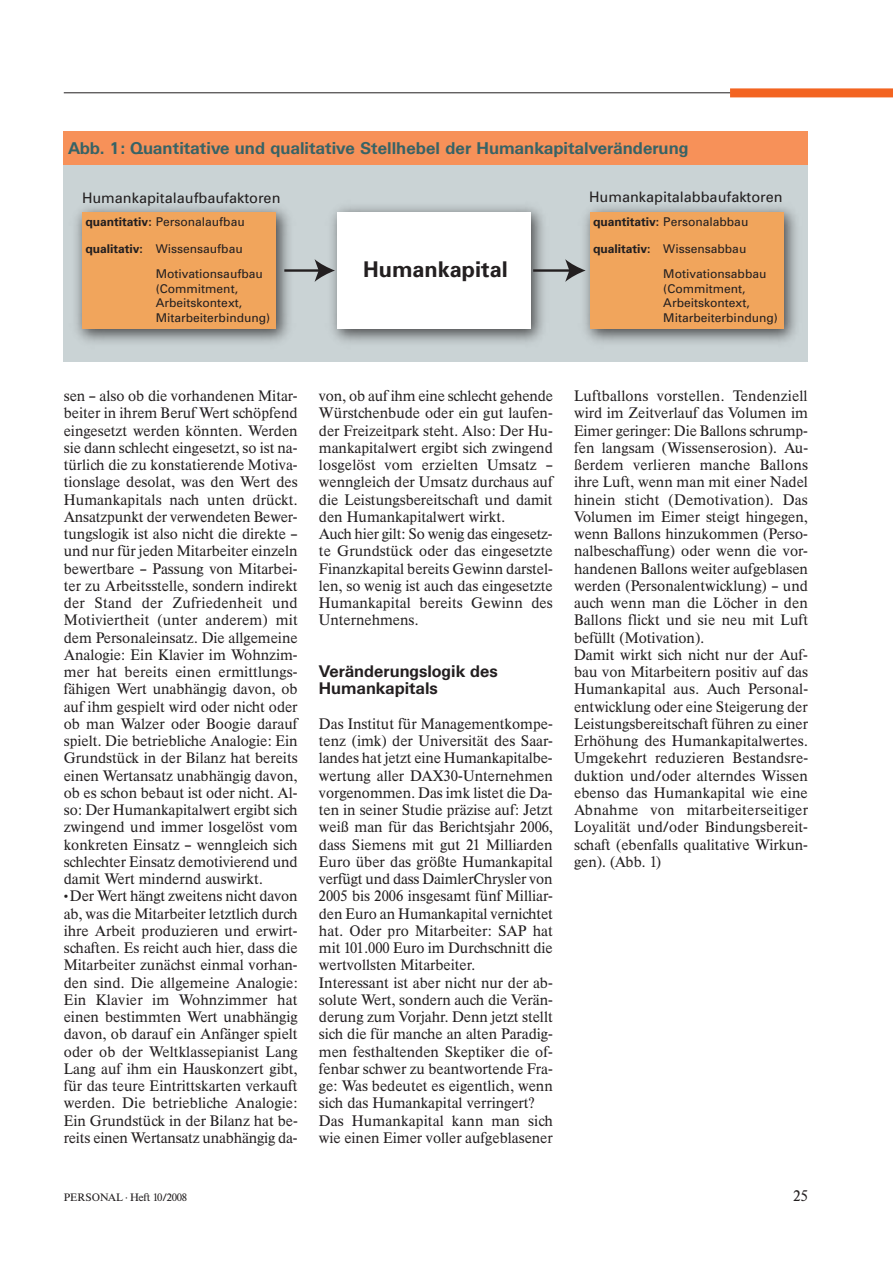
<style>
.page{position:relative;width:893px;height:1263px;background:#fff}
.page>*{position:absolute;margin:0;border:0;box-sizing:border-box;transform-origin:0 0}
.t1{font:700 21.75px "Univers";color:#231f20}
.t2{font:700 16.65px "Univers BQ";color:#376366}
.t3{font:700 16.5px/17.2px "Univers BQ";color:#231f20}
.t4{font:500 15.15px "Times BQ";color:#231f20}
.t5{font:500 15px/17.2px "Times BQ";color:#231f20}
.t6{font:14.4px "Univers";color:#231f20}
.t7{font:12px/14.4px "Univers";color:#231f20}
.t8{font:700 12px "Univers";color:#231f20}
.t9{font:500 10.65px "Times BQ";letter-spacing:-.025em;color:#231f20;scale:1.05 1}
.s1{font-weight:700}
.s2{font-size:13.5px}
</style>
<div class="page">
<hr style="left:64px;top:92px;width:667px;height:1px;background:#231f20">
<div style="left:730px;top:88px;width:163px;height:9px;background:#f36421"></div>
<div style="left:64px;top:140px;width:744px;height:221px;background:#cad3d5"></div>
<img style="left:75px;top:206px;width:215px;height:137px">
<div style="left:83px;top:213px;width:193px;height:116px;background:#f1a55c"></div>
<img style="left:331px;top:206px;width:213px;height:137px">
<div style="left:337px;top:213px;width:194px;height:116px;background:#fff"></div>
<hr style="left:284px;top:269px;width:37px;height:3px;background:#231f20">
<svg style="left:315px;top:259px;width:20px;height:23px"></svg>
<hr style="left:533px;top:269px;width:38px;height:3px;background:#231f20">
<svg style="left:565px;top:259px;width:11px;height:23px"></svg>
<img style="left:576px;top:206px;width:221px;height:137px">
<div style="left:590px;top:213px;width:194px;height:116px;background:#f1a55c"></div>
<div style="left:64px;top:131px;width:744px;height:34px;background:#f79159"></div>
<p class="t2" style="left:68px;top:139px;width:622px">Abb. 1: Quantitative und qualitative Stellhebel der Humankapitalveränderung</p>
<p class="t6" style="left:82px;top:188px;width:200px">Humankapitalaufbaufaktoren</p>
<p class="t6" style="left:589px;top:188px;width:195px">Humankapitalabbaufaktoren</p>
<p class="t7" style="left:85px;top:215px;width:161px"><span class="s1">quantitativ:</span> Personalaufbau</p>
<p class="t8" style="left:85px;top:241px;width:59px">qualitativ:</p>
<p class="t7" style="left:156px;top:236px;width:109px;line-height:25.2px">Wissensaufbau<br>Motivationsaufbau</p>
<p class="t7" style="left:156px;top:281px;width:116px">(Commitment,<br>Arbeitskontext,<br>Mitarbeiterbindung)</p>
<p class="t7" style="left:593px;top:215px;width:157px"><span class="s1">quantitativ:</span> Personalabbau</p>
<p class="t8" style="left:593px;top:241px;width:59px">qualitativ:</p>
<p class="t7" style="left:663px;top:236px;width:105px;line-height:25.2px">Wissensabbau<br>Motivationsabbau</p>
<p class="t7" style="left:663px;top:281px;width:116px">(Commitment,<br>Arbeitskontext,<br>Mitarbeiterbindung)</p>
<h1 class="t1" style="left:363px;top:255px;width:146px">Humankapital</h1>
<p class="t5" style="left:64px;top:387px;width:235px;text-align:justify">sen – also ob die vorhandenen Mitar&shy;beiter in ihrem Beruf Wert schöpfend eingesetzt werden könnten. Werden sie dann schlecht eingesetzt, so ist na&shy;türlich die zu konstatierende Motiva&shy;tionslage desolat, was den Wert des Humankapitals nach unten drückt.<br>Ansatzpunkt der verwendeten Bewer&shy;tungslogik ist also nicht die direkte – und nur für jeden Mitarbeiter einzeln bewertbare – Passung von Mitarbei&shy;ter zu Arbeitsstelle, sondern indirekt der Stand der Zufriedenheit und Motiviertheit (unter anderem) mit dem Personaleinsatz. Die allgemeine Analogie: Ein Klavier im Wohnzim&shy;mer hat bereits einen ermittlungs&shy;fähigen Wert unabhängig davon, ob auf ihm gespielt wird oder nicht oder ob man Walzer oder Boogie darauf spielt. Die betriebliche Analogie: Ein Grundstück in der Bilanz hat bereits einen Wertansatz unabhängig davon, ob es schon bebaut ist oder nicht. Al&shy;so: Der Humankapitalwert ergibt sich zwingend und immer losgelöst vom konkreten Einsatz – wenngleich sich schlechter Einsatz demotivierend und damit Wert mindernd auswirkt.</p>
<p class="t5" style="left:64px;top:888px;width:235px;text-align:justify"><span class="s2">•</span> Der Wert hängt zweitens nicht davon ab, was die Mitarbeiter letztlich durch ihre Arbeit produzieren und erwirt&shy;schaften. Es reicht auch hier, dass die Mitarbeiter zunächst einmal vorhan&shy;den sind. Die allgemeine Analogie:<br>Ein Klavier im Wohnzimmer hat einen bestimmten Wert unabhängig davon, ob darauf ein Anfänger spielt oder ob der Weltklassepianist Lang Lang auf ihm ein Hauskonzert gibt, für das teure Eintrittskarten verkauft werden. Die betriebliche Analogie:<br>Ein Grundstück in der Bilanz hat be&shy;reits einen Wertansatz unabhängig da-</p>
<p class="t5" style="left:319px;top:387px;width:235px">von, ob auf ihm eine schlecht gehende Würstchenbude oder ein gut laufen&shy;der Freizeitpark steht. Also: Der Hu&shy;mankapitalwert ergibt sich zwingend losgelöst vom erzielten Umsatz – wenngleich der Umsatz durchaus auf die Leistungsbereitschaft und damit den Humankapitalwert wirkt.<br>Auch hier gilt: So wenig das eingesetz&shy;te Grundstück oder das eingesetzte Finanzkapital bereits Gewinn darstel&shy;len, so wenig ist auch das eingesetzte Humankapital bereits Gewinn des Unternehmens.</p>
<p class="t3" style="left:319px;top:663px;width:180px">Veränderungslogik des<br>Humankapitals</p>
<p class="t5" style="left:319px;top:715px;width:235px">Das Institut für Managementkompe&shy;tenz (imk) der Universität des Saar&shy;landes hat jetzt eine Humankapitalbe&shy;wertung aller DAX30-Unternehmen vorgenommen. Das imk listet die Da&shy;ten in seiner Studie präzise auf: Jetzt weiß man für das Berichtsjahr 2006, dass Siemens mit gut 21 Milliarden Euro über das größte Humankapital verfügt und dass DaimlerChrysler von 2005 bis 2006 insgesamt fünf Milliar&shy;den Euro an Humankapital vernichtet hat. Oder pro Mitarbeiter: SAP hat mit 101.000 Euro im Durchschnitt die wertvollsten Mitarbeiter.<br>Interessant ist aber nicht nur der ab&shy;solute Wert, sondern auch die Verän&shy;derung zum Vorjahr. Denn jetzt stellt sich die für manche an alten Paradig&shy;men festhaltenden Skeptiker die of&shy;fenbar schwer zu beantwortende Fra&shy;ge: Was bedeutet es eigentlich, wenn sich das Humankapital verringert?<br>Das Humankapital kann man sich wie einen Eimer voller aufgeblasener</p>
<p class="t5" style="left:574px;top:387px;width:236px">Luftballons vorstellen. Tendenziell wird im Zeitverlauf das Volumen im Eimer geringer: Die Ballons schrump&shy;fen langsam (Wissenserosion). Au&shy;ßerdem verlieren manche Ballons ihre Luft, wenn man mit einer Nadel hinein sticht (Demotivation). Das Volumen im Eimer steigt hingegen, wenn Ballons hinzukommen (Perso&shy;nalbeschaffung) oder wenn die vor&shy;handenen Ballons weiter aufgeblasen werden (Personalentwicklung) – und auch wenn man die Löcher in den Ballons flickt und sie neu mit Luft befüllt (Motivation).<br>Damit wirkt sich nicht nur der Auf&shy;bau von Mitarbeitern positiv auf das Humankapital aus. Auch Personal&shy;entwicklung oder eine Steigerung der Leistungsbereitschaft führen zu einer Erhöhung des Humankapitalwertes.<br>Umgekehrt reduzieren Bestandsre&shy;duktion und/oder alterndes Wissen ebenso das Humankapital wie eine Abnahme von mitarbeiterseitiger Loyalität und/oder Bindungsbereit&shy;schaft (ebenfalls qualitative Wirkun&shy;gen). (Abb. 1)</p>
<p class="t9" style="left:64px;top:1191px;width:119px">PERSONAL · Heft 10/2008</p>
<p class="t4" style="left:793px;top:1187px;width:16px">25</p>
</div>
